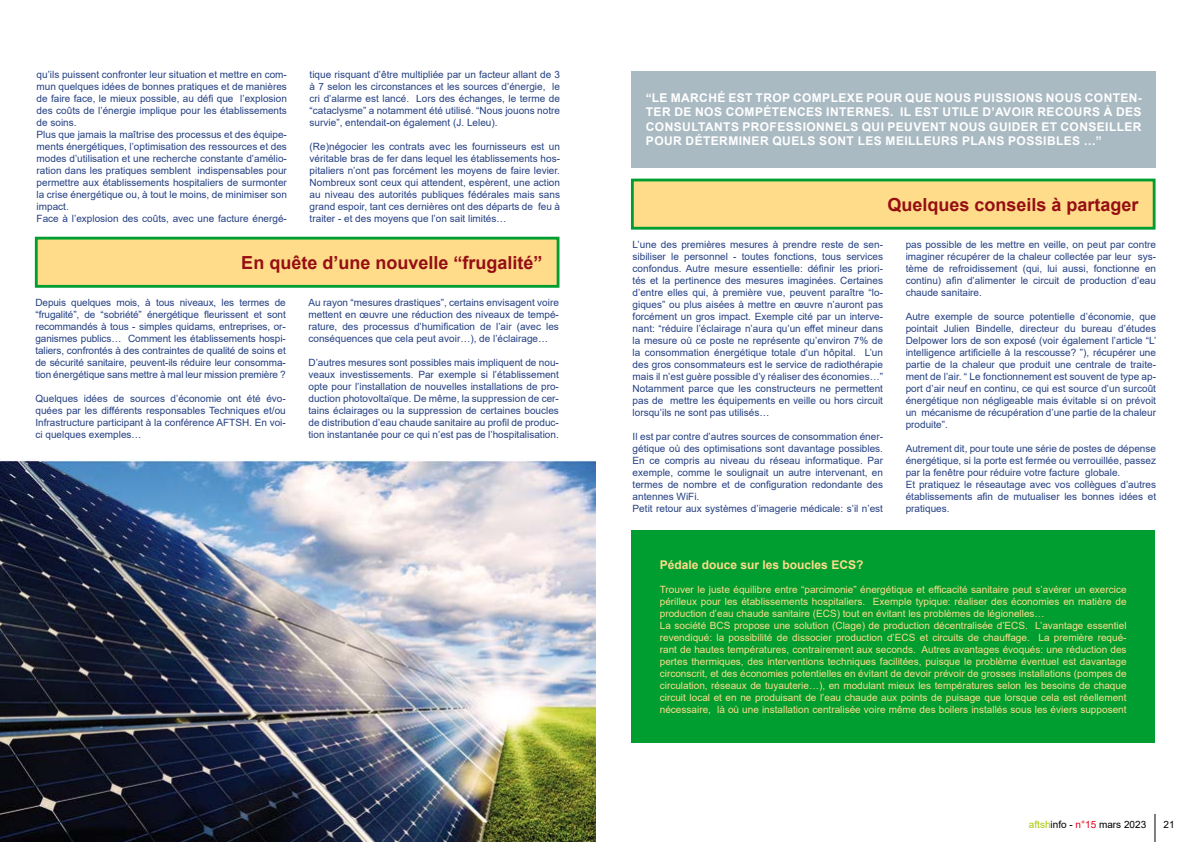
<style>
.page{position:relative;width:1191px;height:842px;background:#fff}
.page>*{position:absolute;margin:0;border:0;box-sizing:border-box;transform-origin:0 0}
.t1{font:700 18px "Arial";color:#940e14}
.t2{font:700 12px/14.4px "Arial";letter-spacing:.035em;color:#fff;text-align:justify}
.t3{font:700 12px "Arial";color:#fedc89}
.t4{font:10px/12px "Arial";color:#244082;text-align:justify}
.t5{font:10px/12px "Arial";color:#fedc89}
.t6{font:10px "Arial";color:#000}
.s1{color:#acc600}
.s2{color:#e2001a}
</style>
<div class="page">
<svg style="left:1154px;top:814px;width:1px;height:28px"></svg>
<div style="left:632px;top:180px;width:522px;height:48px;background:#fedc89"></div>
<div style="left:631px;top:179px;width:524px;height:51px;border:3px solid #009e30"></div>
<div style="left:631px;top:71px;width:525px;height:96px;background:#aabac3"></div>
<div style="left:631px;top:530px;width:524px;height:213px;background:#009e30"></div>
<div style="left:36px;top:238px;width:522px;height:48px;background:#fedc89"></div>
<div style="left:35px;top:237px;width:524px;height:51px;border:3px solid #009e30"></div>
<img style="left:0;top:459px;width:595px;height:383px">
<p class="t4" style="left:37px;top:69px;width:252px;text-align:left">qu’ils puissent confronter leur situation et mettre en com&shy;mun quelques idées de bonnes pratiques et de manières de faire face, le mieux possible, au défi que l’explosion des coûts de l’énergie implique pour les établissements de soins.<br>Plus que jamais la maîtrise des processus et des équipe&shy;ments énergétiques, l’optimisation des ressources et des modes d’utilisation et une recherche constante d’amélio&shy;ration dans les pratiques semblent indispensables pour permettre aux établissements hospitaliers de surmonter la crise énergétique ou, à tout le moins, de minimiser son impact.<br>Face à l’explosion des coûts, avec une facture énergé-</p>
<p class="t4" style="left:310px;top:69px;width:252px">tique risquant d’être multipliée par un facteur allant de 3 à 7 selon les circonstances et les sources d’énergie, le cri d’alarme est lancé. Lors des échanges, le terme de “cataclysme” a notamment été utilisé. “Nous jouons notre survie”, entendait-on également (J. Leleu).</p>
<p class="t4" style="left:310px;top:141px;width:252px">(Re)négocier les contrats avec les fournisseurs est un véritable bras de fer dans lequel les établissements hos&shy;pitaliers n’ont pas forcément les moyens de faire levier.<br>Nombreux sont ceux qui attendent, espèrent, une action au niveau des autorités publiques fédérales mais sans grand espoir, tant ces dernières ont des départs de feu à traiter - et des moyens que l’on sait limités…</p>
<h1 class="t1" style="left:241px;top:250px;width:303px">En quête d’une nouvelle “frugalité”</h1>
<p class="t4" style="left:35px;top:297px;width:252px">Depuis quelques mois, à tous niveaux, les termes de “frugalité”, de “sobriété” énergétique fleurissent et sont recommandés à tous - simples quidams, entreprises, or&shy;ganismes publics… Comment les établissements hospi&shy;taliers, confrontés à des contraintes de qualité de soins et de sécurité sanitaire, peuvent-ils réduire leur consomma&shy;tion énergétique sans mettre à mal leur mission première ?</p>
<p class="t4" style="left:35px;top:393px;width:252px">Quelques idées de sources d’économie ont été évo&shy;quées par les différents responsables Techniques et/ou Infrastructure participant à la conférence AFTSH. En voi&shy;ci quelques exemples…</p>
<p class="t4" style="left:308px;top:297px;width:252px">Au rayon “mesures drastiques”, certains envisagent voire mettent en œuvre une réduction des niveaux de tempé&shy;rature, des processus d’humification de l’air (avec les conséquences que cela peut avoir…), de l’éclairage…</p>
<p class="t4" style="left:308px;top:357px;width:252px">D’autres mesures sont possibles mais impliquent de nou&shy;veaux investissements. Par exemple si l’établissement opte pour l’installation de nouvelles installations de pro&shy;duction photovoltaïque. De même, la suppression de cer&shy;tains éclairages ou la suppression de certaines boucles de distribution d’eau chaude sanitaire au profil de produc&shy;tion instantanée pour ce qui n’est pas de l’hospitalisation.</p>
<p class="t2" style="left:645px;top:91px;width:498px">“LE MARCHÉ EST TROP COMPLEXE POUR QUE NOUS PUISSIONS NOUS CONTEN-TER DE NOS COMPÉTENCES INTERNES. IL EST UTILE D’AVOIR RECOURS À DES CONSULTANTS PROFESSIONNELS QUI PEUVENT NOUS GUIDER ET CONSEILLER POUR DÉTERMINER QUELS SONT LES MEILLEURS PLANS POSSIBLES …”</p>
<h1 class="t1" style="left:887px;top:192px;width:253px">Quelques conseils à partager</h1>
<p class="t4" style="left:632px;top:239px;width:252px">L’une des premières mesures à prendre reste de sen&shy;sibiliser le personnel - toutes fonctions, tous services confondus. Autre mesure essentielle: définir les priori&shy;tés et la pertinence des mesures imaginées. Certaines d’entre elles qui, à première vue, peuvent paraître “lo&shy;giques” ou plus aisées à mettre en œuvre n’auront pas forcément un gros impact. Exemple cité par un interve&shy;nant: “réduire l’éclairage n’aura qu’un effet mineur dans la mesure où ce poste ne représente qu’environ 7% de la consommation énergétique totale d’un hôpital. L’un des gros consommateurs est le service de radiothérapie mais il n’est guère possible d’y réaliser des économies…” Notamment parce que les constructeurs ne permettent pas de mettre les équipements en veille ou hors circuit lorsqu’ils ne sont pas utilisés…</p>
<p class="t4" style="left:632px;top:431px;width:252px;text-align:left">Il est par contre d’autres sources de consommation éner&shy;gétique où des optimisations sont davantage possibles.<br>En ce compris au niveau du réseau informatique. Par exemple, comme le soulignait un autre intervenant, en termes de nombre et de configuration redondante des antennes WiFi.<br>Petit retour aux systèmes d’imagerie médicale: s’il n’est</p>
<p class="t4" style="left:905px;top:239px;width:252px">pas possible de les mettre en veille, on peut par contre imaginer récupérer de la chaleur collectée par leur sys&shy;tème de refroidissement (qui, lui aussi, fonctionne en continu) afin d’alimenter le circuit de production d’eau chaude sanitaire.</p>
<p class="t4" style="left:905px;top:311px;width:252px">Autre exemple de source potentielle d’économie, que pointait Julien Bindelle, directeur du bureau d’études Delpower lors de son exposé (voir également l’article “L’ intelligence artificielle à la rescousse? ”), récupérer une partie de la chaleur que produit une centrale de traite&shy;ment de l’air. “ Le fonctionnement est souvent de type ap&shy;port d’air neuf en continu, ce qui est source d’un surcoût énergétique non négligeable mais évitable si on prévoit un mécanisme de récupération d’une partie de la chaleur produite”.</p>
<p class="t4" style="left:905px;top:443px;width:252px;text-align:left">Autrement dit, pour toute une série de postes de dépense énergétique, si la porte est fermée ou verrouillée, passez par la fenêtre pour réduire votre facture globale.<br>Et pratiquez le réseautage avec vos collègues d’autres établissements afin de mutualiser les bonnes idées et pratiques.</p>
<p class="t3" style="left:660px;top:556px;width:205px">Pédale douce sur les boucles ECS?</p>
<p class="t5" style="left:660px;top:583px;width:468px">Trouver le juste équilibre entre “parcimonie” énergétique et efficacité sanitaire peut s’avérer un exercice périlleux pour les établissements hospitaliers. Exemple typique: réaliser des économies en matière de production d’eau chaude sanitaire (ECS) tout en évitant les problèmes de légionelles…<br>La société BCS propose une solution (Clage) de production décentralisée d’ECS. L’avantage essentiel revendiqué: la possibilité de dissocier production d’ECS et circuits de chauffage. La première requé&shy;rant de hautes températures, contrairement aux seconds. Autres avantages évoqués: une réduction des pertes thermiques, des interventions techniques facilitées, puisque le problème éventuel est davantage circonscrit, et des économies potentielles en évitant de devoir prévoir de grosses installations (pompes de circulation, réseaux de tuyauterie…), en modulant mieux les températures selon les besoins de chaque circuit local et en ne produisant de l’eau chaude aux points de puisage que lorsque cela est réellement nécessaire, là où une installation centralisée voire même des boilers installés sous les éviers supposent</p>
<p class="t6" style="left:1029px;top:817px;width:119px"><span class="s1">aftsh</span>info - <span class="s2">n°15</span> mars 2023</p>
<p class="t6" style="left:1163px;top:817px;width:13px">21</p>
</div>
